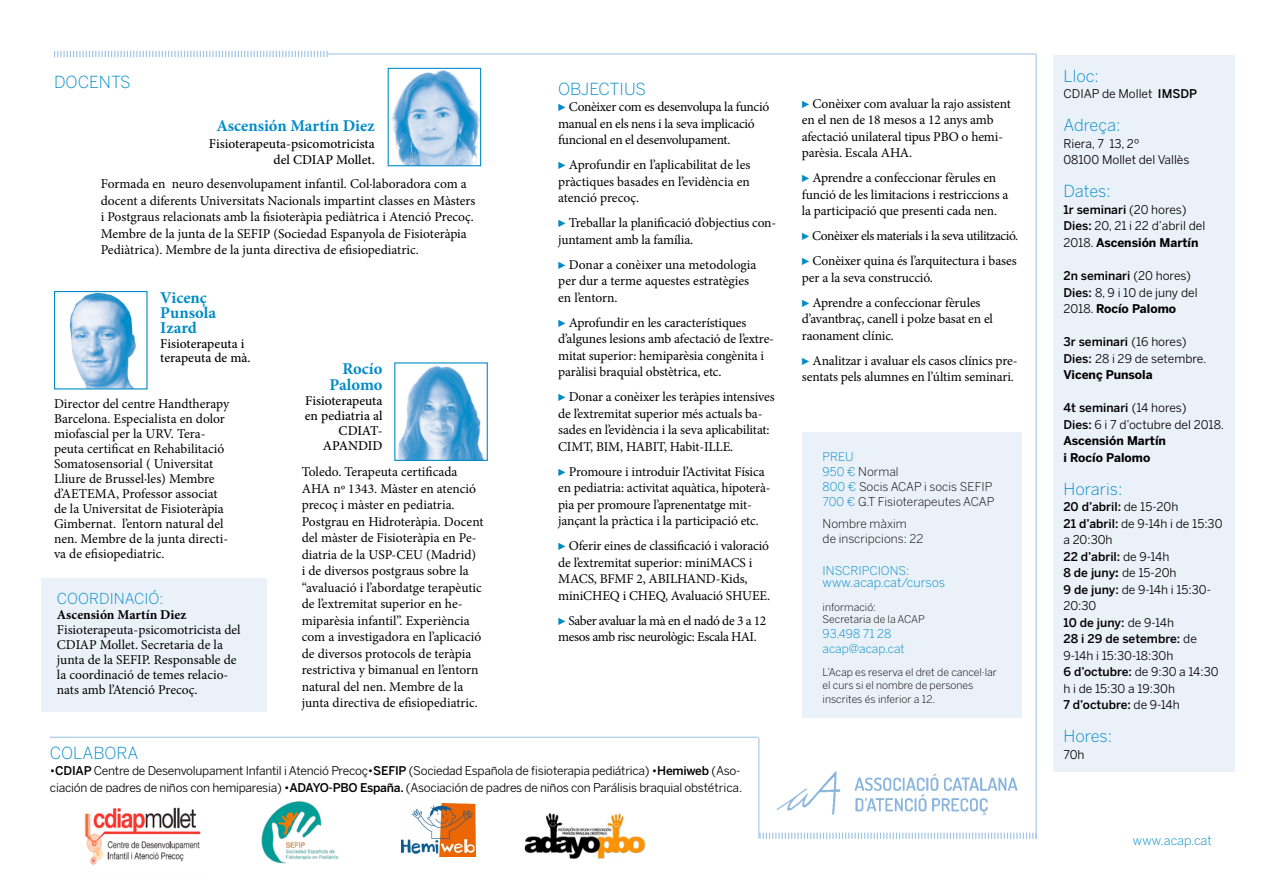
<style>
.page{position:relative;width:1263px;height:893px;background:#fff}
.page>*{position:absolute;margin:0;border:0;box-sizing:border-box;transform-origin:0 0}
.t1{font:300 16.5px "Benton Sans";color:#008bc7}
.t2{font:700 16.5px/15px "Minion Pro";color:#008bc7}
.t3{font:300 15px "Benton Sans";color:#008bc7}
.t4{font:13.5px/16.5px "Minion Pro";letter-spacing:-.01em;color:#000}
.t5{font:500 13.5px/15px "Minion Pro";color:#000;text-align:right}
.t6{font:13.5px/16.5px "Minion Pro";letter-spacing:-.03em;color:#000}
.t7{font:700 13.5px "Minion Pro";color:#000}
.t8{font:300 12.6px "Benton Sans";color:#008bc7}
.t9{font:12px/16.5px "Benton Sans";color:#000}
.t10{font:12px/16.5px "Benton Sans";letter-spacing:-.02em;color:#000}
.t11{font:300 12px/15px "Benton Sans";color:#000}
.t12{font:300 12px/15px "Benton Sans";color:#008bc7}
.t13{font:300 10.5px/13.5px "Benton Sans";color:#000}
.s1{font-family:"AI Eclectic One";font-size:9px;color:#008bc7}
.s2{font-weight:500}
.s3{color:#008bc7}
.s4{font-weight:700}
</style>
<div class="page">
<div style="left:41px;top:578px;width:226px;height:134px;background:#ebf1f9"></div>
<div style="left:802px;top:432px;width:219px;height:286px;background:#ebf1f9"></div>
<svg style="left:54px;top:51px;width:274px;height:6px"></svg>
<hr style="left:328px;top:53px;width:708px;height:2px;background:#a1c3e4">
<hr style="left:1035px;top:55px;width:2px;height:784px;background:#a1c3e4">
<svg style="left:759px;top:833px;width:278px;height:6px"></svg>
<div style="left:1053px;top:56px;width:182px;height:716px;background:#ebf1f9"></div>
<img style="left:391px;top:70px;width:88px;height:94px">
<div style="left:388px;top:68px;width:93px;height:98px;border:1px solid #008bc7"></div>
<img style="left:397px;top:365px;width:87px;height:94px">
<div style="left:394px;top:362px;width:94px;height:99px;border:1px solid #008bc7"></div>
<img style="left:70px;top:293px;width:66px;height:94px">
<div style="left:54px;top:291px;width:94px;height:98px;border:1px solid #008bc7"></div>
<img style="left:776px;top:771px;width:242px;height:45px">
<img style="left:261px;top:801px;width:77px;height:63px">
<img style="left:401px;top:803px;width:74px;height:54px">
<img style="left:524px;top:813px;width:122px;height:46px">
<hr style="left:50px;top:737px;width:708px;height:1px;background:#a1c3e4">
<hr style="left:758px;top:738px;width:1px;height:100px;background:#a1c3e4">
<img style="left:85px;top:807px;width:116px;height:58px">
<p class="t1" style="left:54px;top:72px;width:78px">docents</p>
<p class="t2" style="left:216px;top:118px;width:160px">Ascensión Martín Diez</p>
<p class="t5" style="left:209px;top:135px;width:167px;line-height:16.5px">Fisioterapeuta-psicomotricista del CDIAP Mollet.</p>
<p class="t4" style="left:101px;top:176px;width:376px">Formada en neuro desenvolupament infantil. Col·laboradora com a docent a diferents Universitats Nacionals impartint classes en Màsters i Postgraus relacionats amb la fisioteràpia pediàtrica i Atenció Precoç.<br>Membre de la junta de la SEFIP (Sociedad Espanyola de Fisioteràpia Pediàtrica). Membre de la junta directiva de efisiopediatric.</p>
<p class="t2" style="left:160px;top:290px;width:57px">Vicenç<br>Punsola<br>Izard</p>
<p class="t5" style="left:160px;top:337px;width:92px;line-height:13.5px;text-align:left">Fisioterapeuta i terapeuta de mà.</p>
<p class="t4" style="left:54px;top:397px;width:177px;line-height:15px">Director del centre Handtherapy<br>Barcelona. Especialista en dolor miofascial per la URV. Tera&shy;peuta certificat en Rehabilitació<br>Somatosensorial ( Universitat<br>Lliure de Brussel·les) Membre d’AETEMA, Professor associat de la Universitat de Fisioteràpia<br>Gimbernat. l’entorn natural del nen. Membre de la junta directi&shy;va de efisiopediatric.</p>
<p class="t3" style="left:57px;top:590px;width:108px">coordinació:</p>
<p class="t7" style="left:57px;top:605px;width:131px">Ascensión Martín Diez</p>
<p class="t4" style="left:57px;top:622px;width:185px;line-height:15px">Fisioterapeuta-psicomotricista del<br>CDIAP Mollet. Secretaria de la junta de la SEFIP. Responsable de la coordinació de temes relacio&shy;nats amb l’Atenció Precoç.</p>
<p class="t2" style="left:329px;top:360px;width:55px;line-height:16.5px;text-align:right">Rocío<br>Palomo</p>
<p class="t5" style="left:305px;top:393px;width:79px">Fisioterapeuta en pediatria al<br>CDIAT-<br>APANDID</p>
<p class="t4" style="left:302px;top:464px;width:183px">Toledo. Terapeuta certificada AHA nº 1343. Màster en atenció precoç i màster en pediatria.<br>Postgrau en Hidroteràpia. Docent del màster de Fisioteràpia en Pe&shy;diatria de la USP-CEU (Madrid)<br>i de diversos postgraus sobre la “avaluació i l’abordatge terapèutic de l’extremitat superior en he&shy;miparèsia infantil”. Experiència com a investigadora en l’aplicació de diversos protocols de teràpia restrictiva y bimanual en l’entorn natural del nen. Membre de la junta directiva de efisiopediatric.</p>
<p class="t1" style="left:558px;top:79px;width:89px">Objectius</p>
<p class="t4" style="left:558px;top:99px;width:213px"><span class="s1">t</span> Conèixer com es desenvolupa la funció manual en els nens i la seva implicació funcional en el desenvolupament.</p>
<p class="t4" style="left:558px;top:157px;width:194px;text-align:justify"><span class="s1">t</span> Aprofundir en l’aplicabilitat de les pràctiques basades en l’evidència en atenció precoç.</p>
<p class="t4" style="left:558px;top:215px;width:220px"><span class="s1">t</span> Treballar la planificació d’objectius con&shy;juntament amb la família.</p>
<p class="t4" style="left:558px;top:256px;width:200px"><span class="s1">t</span> Donar a conèixer una metodologia per dur a terme aquestes estratègies en l’entorn.</p>
<p class="t4" style="left:558px;top:314px;width:217px"><span class="s1">t</span> Aprofundir en les característiques d’algunes lesions amb afectació de l’extre&shy;mitat superior: hemiparèsia congènita i paràlisi braquial obstètrica, etc.</p>
<p class="t4" style="left:558px;top:389px;width:218px"><span class="s1">t</span> Donar a conèixer les teràpies intensives de l’extremitat superior més actuals ba&shy;sades en l’evidència i la seva aplicabilitat:<br>CIMT, BIM, HABIT, Habit-ILLE.</p>
<p class="t4" style="left:558px;top:463px;width:214px"><span class="s1">t</span> Promoure i introduir l’Activitat Física en pediatria: activitat aquàtica, hipoterà&shy;pia per promoure l’aprenentatge mit&shy;jançant la pràctica i la participació etc.</p>
<p class="t4" style="left:558px;top:538px;width:214px"><span class="s1">t</span> Oferir eines de classificació i valoració de l’extremitat superior: miniMACS i MACS, BFMF 2, ABILHAND-Kids, miniCHEQ i CHEQ, Avaluació SHUEE.</p>
<p class="t6" style="left:558px;top:612px;width:210px"><span class="s1">t</span> Saber avaluar la mà en el nadó de 3 a 12 mesos amb risc neurològic: Escala HAI.</p>
<p class="t1" style="left:50px;top:743px;width:12px">Col</p>
<p class="t1" style="left:82px;top:743px;width:57px">abo ra</p>
<p class="t10" style="left:50px;top:762px;width:694px">•<span class="s2">CDIAP</span> Centre de Desenvolupament Infantil i Atenció Precoç•<span class="s2">SEFIP</span> (Sociedad Española de fisioterapia pediátrica) •<span class="s2">Hemiweb</span> (Aso&shy;ciación de padres de niños con hemiparesia) •<span class="s2">ADAYO-PBO España.</span> (Asociación de padres de niños con Parálisis braquial obstétrica.</p>
<p class="t4" style="left:802px;top:95px;width:210px"><span class="s1">t</span> Conèixer com avaluar la rajo assistent en el nen de 18 mesos a 12 anys amb afectació unilateral tipus PBO o hemi&shy;parèsia. Escala AHA.</p>
<p class="t4" style="left:802px;top:170px;width:208px"><span class="s1">t</span> Aprendre a confeccionar fèrules en funció de les limitacions i restriccions a la participació que presenti cada nen.</p>
<p class="t4" style="left:802px;top:223px;width:218px;line-height:25px"><span class="s1">t</span> Conèixer els materials i la seva utilització. <span class="s1">t</span> Conèixer quina és l’arquitectura i bases</p>
<p class="t4" style="left:802px;top:265px;width:180px;line-height:25px">per a la seva construcció.<br><span class="s1">t</span> Aprendre a confeccionar fèrules</p>
<p class="t4" style="left:802px;top:311px;width:193px">d’avantbraç, canell i polze basat en el raonament clínic.</p>
<p class="t4" style="left:802px;top:352px;width:217px"><span class="s1">t</span> Analitzar i avaluar els casos clínics pre&shy;sentats pels alumnes en l’últim seminari.</p>
<p class="t11" style="left:823px;top:449px;width:78px"><span class="s3">PREU<br>950 €</span> Normal<br><span class="s3">800 €</span> Socis ACA</p>
<p class="t11" style="left:823px;top:479px;width:171px;text-indent:91px">P i socis SEFI P<br><span class="s3">700 €</span> G.T Fisioterapeutes ACA</p>
<p class="t11" style="left:987px;top:494px;width:9px">P</p>
<p class="t11" style="left:823px;top:516px;width:102px">Nombre màxim<br>de inscripcions: 22</p>
<p class="t12" style="left:823px;top:563px;width:20px">INSCRI</p>
<p class="t12" style="left:862px;top:563px;width:49px">PCIONS:</p>
<p class="t8" style="left:823px;top:575px;width:124px">www.acap.cat/cursos</p>
<p class="t13" style="left:823px;top:601px;width:83px;line-height:12px">informació:<br>Secretaria de la ACA</p>
<p class="t13" style="left:918px;top:612px;width:8px">P</p>
<p class="t12" style="left:823px;top:626px;width:84px">93.498 71 28 acap@acap.cat</p>
<p class="t13" style="left:823px;top:665px;width:176px">L’Acap es reserva el dret de cancel·lar el curs si el nombre de persones inscrites és inferior a 12.</p>
<p class="t1" style="left:1063px;top:66px;width:37px">Lloc:</p>
<p class="t9" style="left:1063px;top:86px;width:135px">CDIAP de Mollet <span class="s2">IMSDP</span></p>
<p class="t1" style="left:1063px;top:116px;width:59px">Adreça:</p>
<p class="t9" style="left:1063px;top:135px;width:128px">Riera, 7 13, 2º<br>08100 Mollet del Vallès</p>
<p class="t1" style="left:1063px;top:182px;width:49px">Dates:</p>
<p class="t9" style="left:1063px;top:201px;width:143px"><span class="s2">1r seminari</span> (20 hores)<br><span class="s2">Dies:</span> 20, 21 i 22 d’abril del<br>2018. <span class="s4">Ascensión Martín</span></p>
<p class="t9" style="left:1063px;top:267px;width:136px"><span class="s2">2n seminari</span> (20 hores)<br><span class="s2">Dies:</span> 8, 9 i 10 de juny del<br>2018. <span class="s4">Rocío Palomo</span></p>
<p class="t9" style="left:1063px;top:333px;width:145px"><span class="s2">3r seminari</span> (16 hores)<br><span class="s2">Dies:</span> 28 i 29 de setembre.<br><span class="s4">Vicenç Punsola</span></p>
<p class="t9" style="left:1063px;top:399px;width:162px"><span class="s2">4t seminari</span> (14 hores)<br><span class="s2">Dies:</span> 6 i 7 d’octubre del 2018.<br><span class="s4">Ascensión Martín<br>i Rocío Palomo</span></p>
<p class="t1" style="left:1063px;top:479px;width:61px">Horaris:</p>
<p class="t9" style="left:1063px;top:498px;width:161px"><span class="s2">20 d’abril:</span> de 15-20h<br><span class="s2">21 d’abril:</span> de 9-14h i de 15:30 a 20:30h<br><span class="s2">22 d’abril:</span> de 9-14h<br><span class="s2">8 de juny</span><span class="s4">:</span> de 15-20h<br><span class="s2">9 de juny:</span> de 9-14h i 15:30-<br>20:30<br><span class="s2">10 de juny:</span> de 9-14h<br><span class="s2">28 i 29 de setembre:</span> de<br>9-14h i 15:30-18:30h<br><span class="s2">6 d’octubre:</span> de 9:30 a 14:30 h i de 15:30 a 19:30h<br><span class="s2">7 d’octubre:</span> de 9-14h</p>
<p class="t1" style="left:1063px;top:726px;width:50px">Hores:</p>
<p class="t10" style="left:1063px;top:746px;width:23px">70h</p>
<p class="t8" style="left:1133px;top:833px;width:80px">www.acap.cat</p>
</div>
